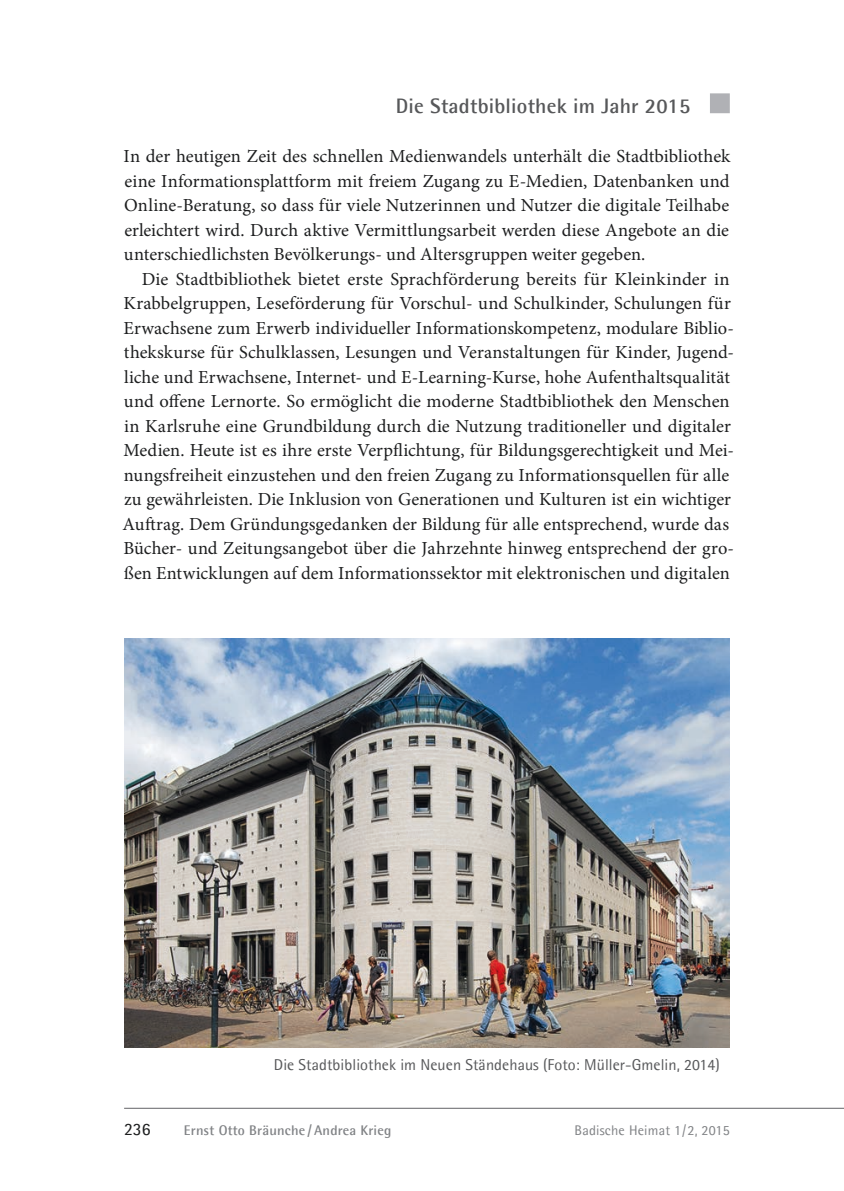
<style>
.page{position:relative;width:844px;height:1191px;background:#fff}
.page>*{position:absolute;margin:0;border:0;box-sizing:border-box;transform-origin:0 0}
.t1{font:700 21px "Agfa Rotis Semisans";letter-spacing:.01em;color:#57585a}
.t2{font:18.38px "Minion Pro";color:#1d1e1f}
.t3{font:17.5px "Agfa Rotis Semisans";color:#1d1e1f}
.t4{font:15.75px "Agfa Rotis Semisans";letter-spacing:.005em;color:#57585a}
.t5{font:700 14px "Agfa Rotis Semisans";letter-spacing:.015em;color:#808285}
.t6{font:14px "Agfa Rotis Semisans";letter-spacing:.015em;color:#808285}
</style>
<div class="page">
<hr style="left:124px;top:1108px;width:719px;height:1px;background:#636366">
<div style="left:709px;top:93px;width:20px;height:20px;background:#b0b1b5"></div>
<img style="left:124px;top:639px;width:605px;height:408px">
<p class="t1" style="left:396px;top:93px;width:296px">Die Stadtbibliothek im Jahr 2015</p>
<p class="t2" style="left:123px;top:149px;width:608px">In der heutigen Zeit des schnellen Medienwandels unterhält die Stadtbibliothek</p>
<p class="t2" style="left:124px;top:173px;width:606px">eine Informationsplattform mit freiem Zugang zu E-Medien, Datenbanken und</p>
<p class="t2" style="left:124px;top:198px;width:606px">Online-Beratung, so dass für viele Nutzerinnen und Nutzer die digitale Teilhabe</p>
<p class="t2" style="left:124px;top:222px;width:606px">erleichtert wird. Durch aktive Vermittlungsarbeit werden diese Angebote an die</p>
<p class="t2" style="left:124px;top:247px;width:523px">unterschiedlichsten Bevölkerungs- und Altersgruppen weiter gegeben.</p>
<p class="t2" style="left:142px;top:271px;width:589px">Die Stadtbibliothek bietet erste Sprachförderung bereits für Kleinkinder in</p>
<p class="t2" style="left:123px;top:296px;width:608px">Krabbelgruppen, Leseförderung für Vorschul- und Schulkinder, Schulungen für</p>
<p class="t2" style="left:123px;top:320px;width:612px">Erwachsene zum Erwerb individueller Informationskompetenz, modulare Biblio-</p>
<p class="t2" style="left:124px;top:345px;width:611px">thekskurse für Schulklassen, Lesungen und Veranstaltungen für Kinder, Jugend-</p>
<p class="t2" style="left:124px;top:369px;width:607px">liche und Erwachsene, Internet- und E-Learning-Kurse, hohe Aufenthaltsqualität</p>
<p class="t2" style="left:124px;top:394px;width:607px">und offene Lernorte. So ermöglicht die moderne Stadtbibliothek den Menschen</p>
<p class="t2" style="left:124px;top:418px;width:608px">in Karlsruhe eine Grundbildung durch die Nutzung traditioneller und digitaler</p>
<p class="t2" style="left:123px;top:443px;width:612px">Medien. Heute ist es ihre erste Verpflichtung, für Bildungsgerechtigkeit und Mei-</p>
<p class="t2" style="left:124px;top:467px;width:606px">nungsfreiheit einzustehen und den freien Zugang zu Informationsquellen für alle</p>
<p class="t2" style="left:124px;top:492px;width:608px">zu gewährleisten. Die Inklusion von Generationen und Kulturen ist ein wichtiger</p>
<p class="t2" style="left:122px;top:516px;width:608px">Auftrag. Dem Gründungsgedanken der Bildung für alle entsprechend, wurde das</p>
<p class="t2" style="left:123px;top:541px;width:612px">Bücher- und Zeitungsangebot über die Jahrzehnte hinweg entsprechend der gro-</p>
<p class="t2" style="left:124px;top:565px;width:607px">ßen Entwicklungen auf dem Informationssektor mit elektronischen und digitalen</p>
<p class="t4" style="left:274px;top:1055px;width:447px">Die Stadtbibliothek im Neuen Ständehaus (Foto: Müller-Gmelin, 2014)</p>
<p class="t3" style="left:124px;top:1118px;width:28px">236</p>
<p class="t5" style="left:184px;top:1121px;width:209px">Ernst Otto Bräunche / Andrea Krieg</p>
<p class="t6" style="left:574px;top:1121px;width:157px">Badische Heimat 1 / 2, 2015</p>
</div>
